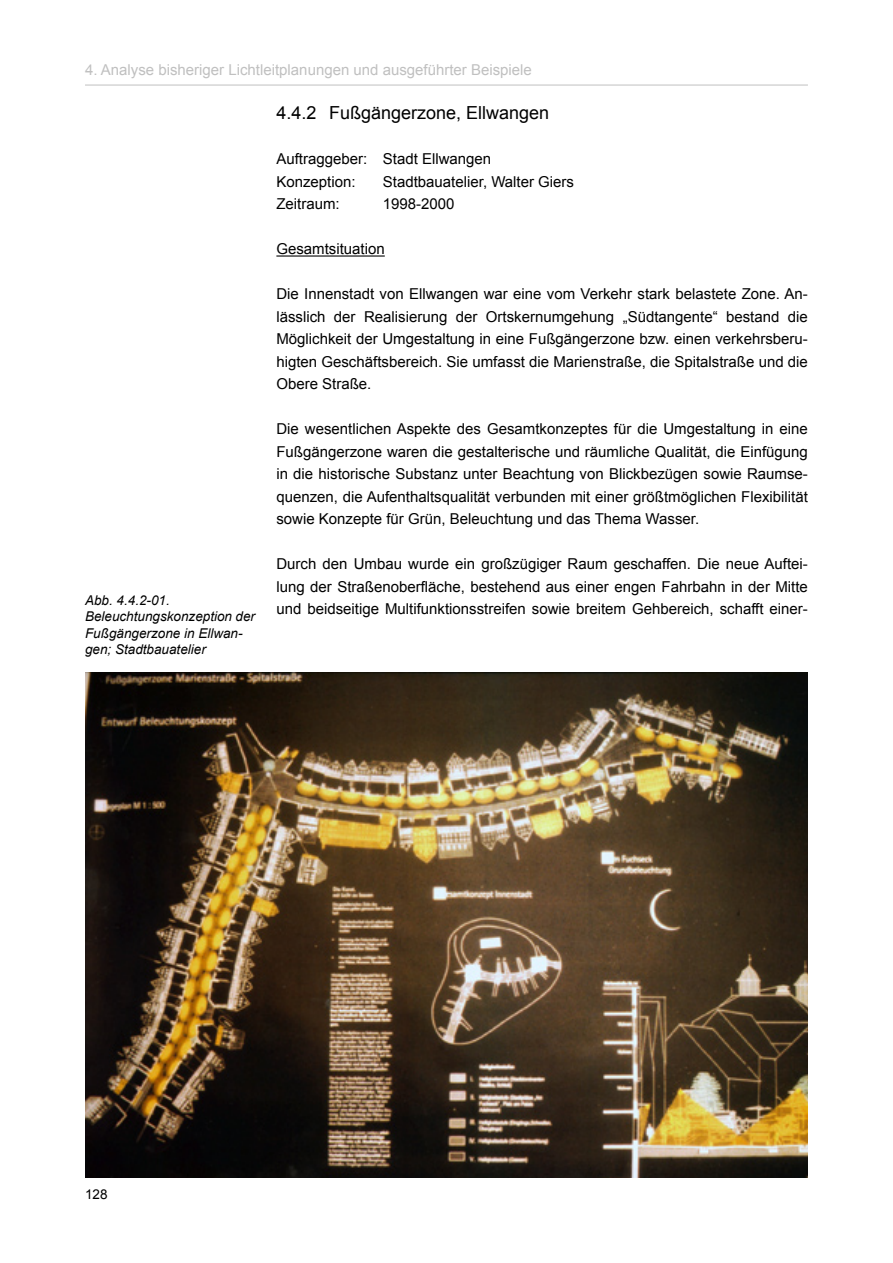
<style>
.page{position:relative;width:893px;height:1263px;background:#fff}
.page>*{position:absolute;margin:0;border:0;box-sizing:border-box;transform-origin:0 0}
.t1{font:18px "Arial";color:#000}
.t2{font:15px/22.5px "Arial";color:#000;text-align:justify}
.t3{font:15px "Arial";color:#c0c0c0}
.t4{font:italic 13.5px/16.2px "Arial";color:#000}
.t5{font:13.5px "Arial";color:#000}
</style>
<div class="page">
<hr style="left:85px;top:85px;width:723px;height:1px;background:#c0c0c0">
<hr style="left:276px;top:255px;width:109px;height:2px;background:#000">
<img style="left:85px;top:672px;width:723px;height:506px">
<p class="t3" style="left:85px;top:60px;width:448px">4. Analyse bisheriger Lichtleitplanungen und ausgeführter Beispiele</p>
<p class="t1" style="left:276px;top:101px;width:274px">4.4.2 Fußgängerzone, Ellwangen</p>
<p class="t2" style="left:276px;top:148px;width:216px">Auftraggeber: Stadt Ellwangen<br>Konzeption:</p>
<p class="t2" style="left:383px;top:171px;width:193px">Stadtbauatelier, Walter Giers</p>
<p class="t4" style="left:85px;top:592px;width:172px">Abb. 4.4.2-01.<br>Beleuchtungskonzeption der<br>Fußgängerzone in Ellwan&shy;gen; Stadtbauatelier</p>
<p class="t2" style="left:276px;top:193px;width:65px">Zeitraum:</p>
<p class="t2" style="left:383px;top:193px;width:73px">1998-2000</p>
<p class="t2" style="left:276px;top:238px;width:110px">Gesamtsituation</p>
<p class="t2" style="left:276px;top:283px;width:533px">Die Innenstadt von Ellwangen war eine vom Verkehr stark belastete Zone. An&shy;lässlich der Realisierung der Ortskernumgehung „Südtangente“ bestand die Möglichkeit der Umgestaltung in eine Fußgängerzone bzw. einen verkehrsberu&shy;higten Geschäftsbereich. Sie umfasst die Marienstraße, die Spitalstraße und die Obere Straße.</p>
<p class="t2" style="left:276px;top:418px;width:533px">Die wesentlichen Aspekte des Gesamtkonzeptes für die Umgestaltung in eine Fußgängerzone waren die gestalterische und räumliche Qualität, die Einfügung in die historische Substanz unter Beachtung von Blickbezügen sowie Raumse&shy;quenzen, die Aufenthaltsqualität verbunden mit einer größtmöglichen Flexibilität sowie Konzepte für Grün, Beleuchtung und das Thema Wasser.</p>
<p class="t2" style="left:276px;top:553px;width:533px">Durch den Umbau wurde ein großzügiger Raum geschaffen. Die neue Auftei&shy;lung der Straßenoberfläche, bestehend aus einer engen Fahrbahn in der Mitte und beidseitige Multifunktionsstreifen sowie breitem Gehbereich, schafft einer-</p>
<p class="t5" style="left:85px;top:1185px;width:24px">128</p>
</div>
